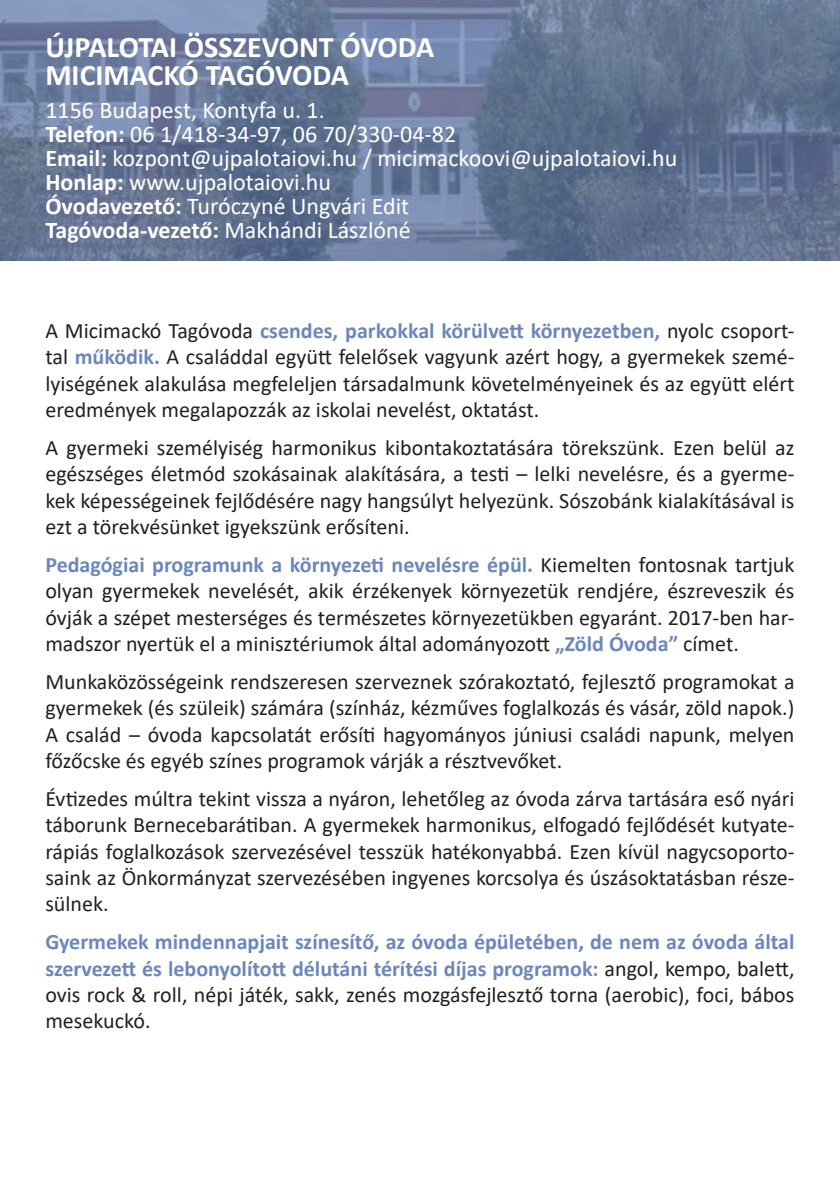
<style>
.page{position:relative;width:840px;height:1191px;background:#fff}
.page>*{position:absolute;margin:0;border:0;box-sizing:border-box;transform-origin:0 0}
.t1{font:700 30px/28px "Calibri";color:#fff}
.t2{font:24px/24px "Calibri";color:#fff}
.t3{font:22px/26.4px "Calibri";color:#231f20;text-align:justify}
.t4{font:700 22px/26.4px "Calibri";color:#6b87bb;text-align:justify}
.s1{font-weight:700}
.s2{font-weight:700;color:#6b87bb}
.s3{font-weight:400;color:#231f20}
</style>
<div class="page">
<svg style="left:0;top:0;width:839px;height:261px;background:#657696"></svg>
<h1 class="t1" style="left:45px;top:32px;width:390px">ÚJPALOTAI ÖSSZEVONT ÓVODA<br>MICIMACKÓ TAGÓVODA</h1>
<p class="t2" style="left:45px;top:97px;width:633px">1156 Budapest, Kontyfa u. 1.<br><span class="s1">Telefon:</span> 06 1/418-34-97, 06 70/330-04-82<br><span class="s1">Email:</span> kozpont@ujpalotaiovi.hu / micimackoovi@ujpalotaiovi.hu <span class="s1">Honlap:</span> www.ujpalotaiovi.hu<br><span class="s1">Óvodavezető:</span> Turóczyné Ungvári Edit<br><span class="s1">Tagóvoda-vezető:</span> Makhándi Lászlóné</p>
<p class="t3" style="left:45px;top:317px;width:750px">A Micimackó Tagóvoda <span class="s2">csendes, parkokkal körülvett környezetben,</span> nyolc csoport&shy;tal <span class="s2">működik.</span> A családdal együtt felelősek vagyunk azért hogy, a gyermekek szemé&shy;lyiségének alakulása megfeleljen társadalmunk követelményeinek és az együtt elért eredmények megalapozzák az iskolai nevelést, oktatást.</p>
<p class="t3" style="left:45px;top:434px;width:750px">A gyermeki személyiség harmonikus kibontakoztatására törekszünk. Ezen belül az egészséges életmód szokásainak alakítására, a testi – lelki nevelésre, és a gyerme&shy;kek képességeinek fejlődésére nagy hangsúlyt helyezünk. Sószobánk kialakításával is ezt a törekvésünket igyekszünk erősíteni.</p>
<p class="t3" style="left:45px;top:551px;width:750px"><span class="s2">Pedagógiai programunk a környezeti nevelésre épül.</span> Kiemelten fontosnak tartjuk olyan gyermekek nevelését, akik érzékenyek környezetük rendjére, észreveszik és óvják a szépet mesterséges és természetes környezetükben egyaránt. 2017-ben har&shy;madszor nyertük el a minisztériumok által adományozott <span class="s2">„Zöld Óvoda”</span> címet.</p>
<p class="t3" style="left:45px;top:667px;width:750px">Munkaközösségeink rendszeresen szerveznek szórakoztató, fejlesztő programokat a gyermekek (és szüleik) számára (színház, kézműves foglalkozás és vásár, zöld napok.)<br>A család – óvoda kapcsolatát erősíti hagyományos júniusi családi napunk, melyen főzőcske és egyéb színes programok várják a résztvevőket.</p>
<p class="t3" style="left:45px;top:784px;width:750px">Évtizedes múltra tekint vissza a nyáron, lehetőleg az óvoda zárva tartására eső nyári táborunk Bernecebarátiban. A gyermekek harmonikus, elfogadó fejlődését kutyate&shy;rápiás foglalkozások szervezésével tesszük hatékonyabbá. Ezen kívül nagycsoporto&shy;saink az Önkormányzat szervezésében ingyenes korcsolya és úszásoktatásban része&shy;sülnek.</p>
<p class="t4" style="left:45px;top:928px;width:750px">Gyermekek mindennapjait színesítő, az óvoda épületében, de nem az óvoda által szervezett és lebonyolított délutáni térítési díjas programok: <span class="s3">angol, kempo, balett, ovis rock &amp; roll, népi játék, sakk, zenés mozgásfejlesztő torna (aerobic), foci, bábos mesekuckó.</span></p>
</div>
